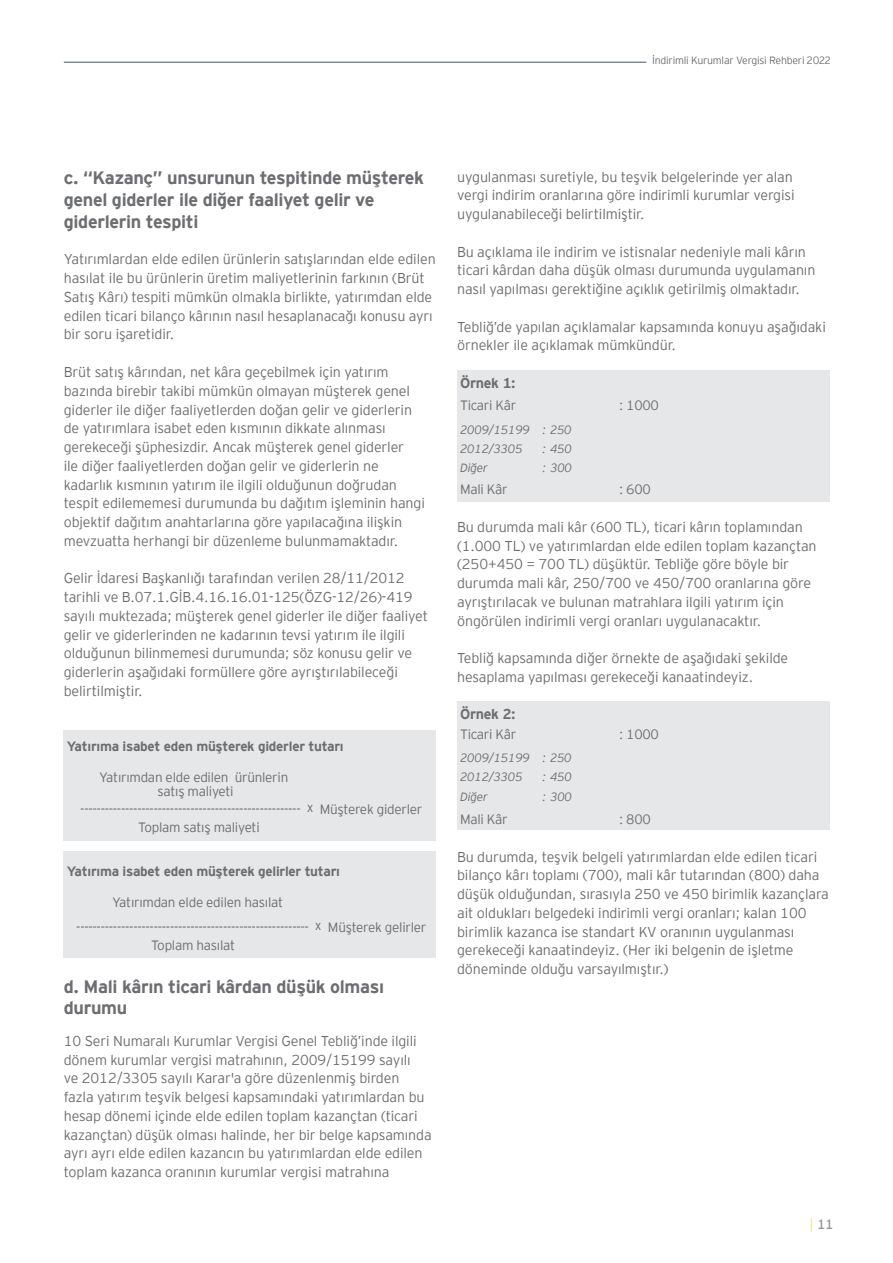
<style>
.page{position:relative;width:893px;height:1263px;background:#fff}
.page>*{position:absolute;margin:0;border:0;box-sizing:border-box;transform-origin:0 0}
.t1{font:700 18px/21.6px "EY Interstate";letter-spacing:-.02em;color:#6d6e71}
.t2{font:300 14.25px/18.8px "EY Interstate";letter-spacing:-.01em;color:#6d6e71}
.t3{font:700 14.25px "EY Interstate";letter-spacing:-.02em;color:#6d6e71}
.t4{font:300 13.5px/13.5px "EY Interstate";letter-spacing:-.02em;color:#6d6e71}
.t5{font:700 13.5px "EY Interstate";letter-spacing:-.02em;color:#6d6e71}
.t6{font:13.5px "EY Interstate";color:#939598}
.t7{font:italic 300 12px/19.2px "EY Interstate";letter-spacing:-.02em;color:#6d6e71}
.t8{font:300 10.5px "EY Interstate";letter-spacing:-.02em;color:#6d6e71}
.s1{font-weight:300;color:#ffea2d}
</style>
<div class="page">
<hr style="left:64px;top:62px;width:582px;height:1px;background:#54606b">
<div style="left:457px;top:370px;width:372px;height:132px;background:#e6e7e8"></div>
<div style="left:457px;top:702px;width:372px;height:128px;background:#e6e7e8"></div>
<div style="left:64px;top:730px;width:372px;height:110px;background:#e6e7e8"></div>
<div style="left:64px;top:851px;width:372px;height:107px;background:#e6e7e8"></div>
<p class="t8" style="left:652px;top:53px;width:180px">İndirimli Kurumlar Vergisi Rehberi 2022</p>
<p class="t1" style="left:64px;top:166px;width:362px">c. “Kazanç” unsurunun tespitinde müşterek genel giderler ile diğer faaliyet gelir ve giderlerin tespiti</p>
<p class="t2" style="left:64px;top:249px;width:374px">Yatırımlardan elde edilen ürünlerin satışlarından elde edilen hasılat ile bu ürünlerin üretim maliyetlerinin farkının (Brüt Satış Kârı) tespiti mümkün olmakla birlikte, yatırımdan elde edilen ticari bilanço kârının nasıl hesaplanacağı konusu ayrı bir soru işaretidir.</p>
<p class="t2" style="left:64px;top:362px;width:363px">Brüt satış kârından, net kâra geçebilmek için yatırım bazında birebir takibi mümkün olmayan müşterek genel giderler ile diğer faaliyetlerden doğan gelir ve giderlerin de yatırımlara isabet eden kısmının dikkate alınması gerekeceği şüphesizdir. Ancak müşterek genel giderler<br>ile diğer faaliyetlerden doğan gelir ve giderlerin ne kadarlık kısmının yatırım ile ilgili olduğunun doğrudan tespit edilememesi durumunda bu dağıtım işleminin hangi objektif dağıtım anahtarlarına göre yapılacağına ilişkin mevzuatta herhangi bir düzenleme bulunmamaktadır.</p>
<p class="t2" style="left:64px;top:568px;width:366px">Gelir İdaresi Başkanlığı tarafından verilen 28/11/2012 tarihli ve B.07.1.GİB.4.16.16.01-125(ÖZG-12/26)-419 sayılı muktezada; müşterek genel giderler ile diğer faaliyet gelir ve giderlerinden ne kadarının tevsi yatırım ile ilgili olduğunun bilinmemesi durumunda; söz konusu gelir ve giderlerin aşağıdaki formüllere göre ayrıştırılabileceği belirtilmiştir.</p>
<p class="t5" style="left:67px;top:737px;width:278px">Yatırıma isabet eden müşterek giderler tutarı</p>
<p class="t4" style="left:99px;top:770px;width:191px;text-align:center">Yatırımdan elde edilen ürünlerin satış maliyeti</p>
<p class="t4" style="left:138px;top:799px;width:286px;line-height:18px;text-indent:-58px">------------------------------------------------------ x Müşterek giderler<br>Toplam satış maliyeti</p>
<p class="t5" style="left:67px;top:861px;width:275px">Yatırıma isabet eden müşterek gelirler tutarı</p>
<p class="t4" style="left:76px;top:889px;width:352px;line-height:24.8px;text-indent:36px">Yatırımdan elde edilen hasılat --------------------------------------------------------- x Müşterek gelirler</p>
<p class="t4" style="left:151px;top:937px;width:86px">Toplam hasılat</p>
<p class="t1" style="left:64px;top:974px;width:322px">d. Mali kârın ticari kârdan düşük olması durumu</p>
<p class="t2" style="left:64px;top:1031px;width:369px">10 Seri Numaralı Kurumlar Vergisi Genel Tebliğ’inde ilgili dönem kurumlar vergisi matrahının, 2009/15199 sayılı<br>ve 2012/3305 sayılı Karar'a göre düzenlenmiş birden fazla yatırım teşvik belgesi kapsamındaki yatırımlardan bu hesap dönemi içinde elde edilen toplam kazançtan (ticari kazançtan) düşük olması halinde, her bir belge kapsamında ayrı ayrı elde edilen kazancın bu yatırımlardan elde edilen toplam kazanca oranının kurumlar vergisi matrahına</p>
<p class="t2" style="left:457px;top:166px;width:339px">uygulanması suretiyle, bu teşvik belgelerinde yer alan vergi indirim oranlarına göre indirimli kurumlar vergisi uygulanabileceği belirtilmiştir.</p>
<p class="t2" style="left:457px;top:241px;width:360px">Bu açıklama ile indirim ve istisnalar nedeniyle mali kârın ticari kârdan daha düşük olması durumunda uygulamanın nasıl yapılması gerektiğine açıklık getirilmiş olmaktadır.</p>
<p class="t2" style="left:457px;top:316px;width:370px">Tebliğ’de yapılan açıklamalar kapsamında konuyu aşağıdaki örnekler ile açıklamak mümkündür.</p>
<p class="t3" style="left:460px;top:372px;width:57px">Örnek 1:</p>
<p class="t4" style="left:460px;top:398px;width:58px">Ticari Kâr</p>
<p class="t4" style="left:619px;top:398px;width:41px">: 1000</p>
<p class="t7" style="left:460px;top:419px;width:113px">2009/15199 : 250<br>2012/3305</p>
<p class="t7" style="left:543px;top:438px;width:31px">: 450</p>
<p class="t7" style="left:460px;top:457px;width:29px">Diğer</p>
<p class="t7" style="left:543px;top:457px;width:31px">: 300</p>
<p class="t4" style="left:460px;top:482px;width:49px">Mali Kâr</p>
<p class="t4" style="left:619px;top:482px;width:33px">: 600</p>
<p class="t2" style="left:457px;top:516px;width:361px">Bu durumda mali kâr (600 TL), ticari kârın toplamından (1.000 TL) ve yatırımlardan elde edilen toplam kazançtan (250+450 = 700 TL) düşüktür. Tebliğe göre böyle bir durumda mali kâr, 250/700 ve 450/700 oranlarına göre ayrıştırılacak ve bulunan matrahlara ilgili yatırım için öngörülen indirimli vergi oranları uygulanacaktır.</p>
<p class="t2" style="left:457px;top:648px;width:333px">Tebliğ kapsamında diğer örnekte de aşağıdaki şekilde hesaplama yapılması gerekeceği kanaatindeyiz.</p>
<p class="t3" style="left:460px;top:704px;width:57px">Örnek 2:</p>
<p class="t4" style="left:460px;top:726px;width:58px">Ticari Kâr</p>
<p class="t4" style="left:619px;top:726px;width:41px">: 1000</p>
<p class="t7" style="left:460px;top:747px;width:113px">2009/15199 : 250<br>2012/3305</p>
<p class="t7" style="left:543px;top:767px;width:31px">: 450</p>
<p class="t7" style="left:460px;top:786px;width:29px">Diğer</p>
<p class="t7" style="left:543px;top:786px;width:31px">: 300</p>
<p class="t4" style="left:460px;top:812px;width:49px">Mali Kâr</p>
<p class="t4" style="left:619px;top:812px;width:33px">: 800</p>
<p class="t2" style="left:457px;top:846px;width:373px">Bu durumda, teşvik belgeli yatırımlardan elde edilen ticari bilanço kârı toplamı (700), mali kâr tutarından (800) daha düşük olduğundan, sırasıyla 250 ve 450 birimlik kazançlara ait oldukları belgedeki indirimli vergi oranları; kalan 100 birimlik kazanca ise standart KV oranının uygulanması gerekeceği kanaatindeyiz. (Her iki belgenin de işletme döneminde olduğu varsayılmıştır.)</p>
<p class="t6" style="left:810px;top:1214px;width:25px"><span class="s1">|</span> 11</p>
</div>
